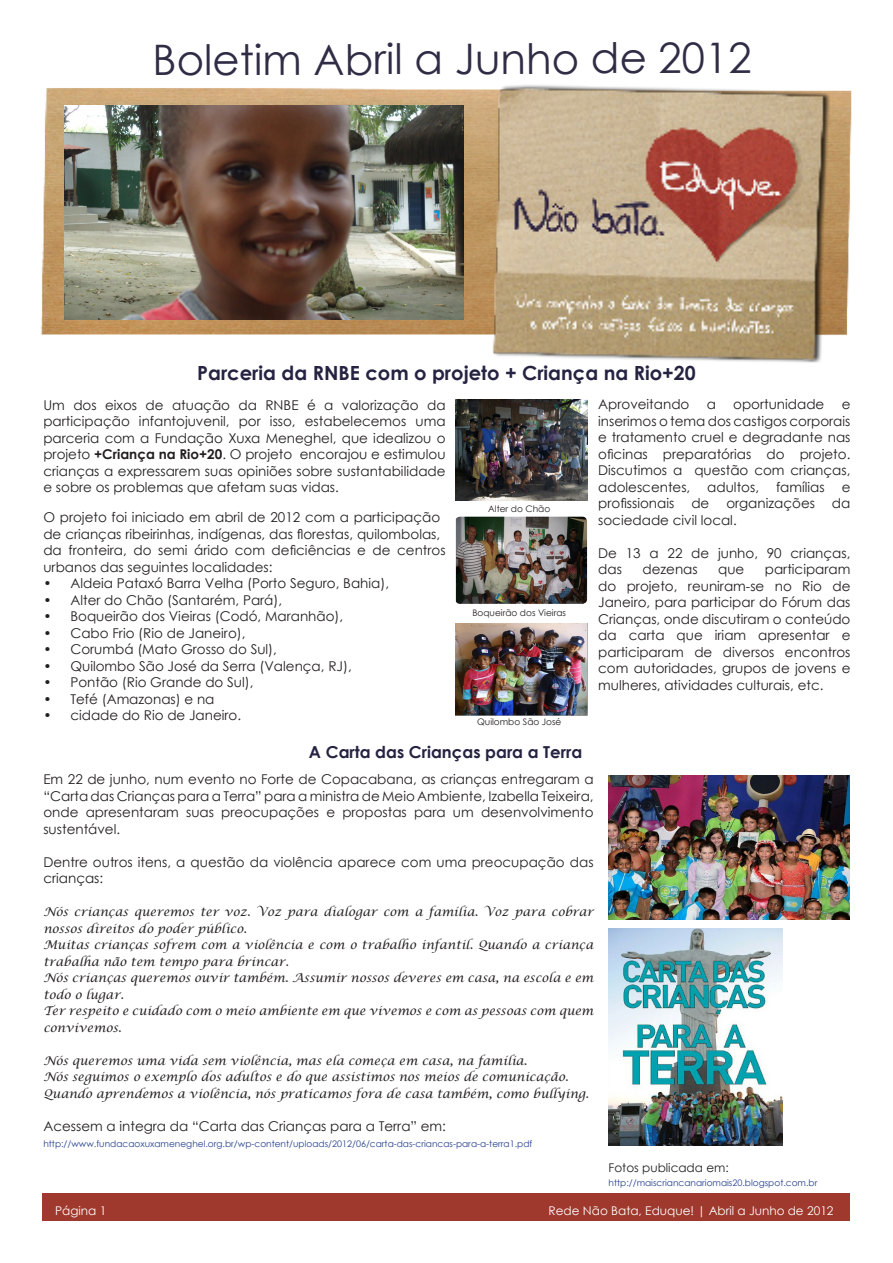
<style>
.page{position:relative;width:893px;height:1263px;background:#fff}
.page>*{position:absolute;margin:0;border:0;box-sizing:border-box;transform-origin:0 0}
.t1{font:42px "Century Gothic";letter-spacing:-.005em;color:#302c45}
.t2{font:700 19.5px "Century Gothic";color:#252341}
.t3{font:700 16.5px "Century Gothic";color:#252341}
.t4{font:13.5px/16.5px "Century Gothic";color:#231f20;text-align:justify}
.t5{font:italic 12px/16.5px "Lucida Calligraphy";color:#231f20}
.t6{font:12px "Century Gothic";color:#fff}
.t7{font:12px "Century Gothic";color:#231f20}
.t8{font:9px "Century Gothic";color:#253f8e}
.t9{font:9px "Century Gothic";color:#231f20}
.s1{font-weight:700}
</style>
<div class="page">
<div style="left:43px;top:1193px;width:807px;height:27px;background:#9f382d"></div>
<img style="left:40px;top:88px;width:812px;height:247px">
<img style="left:481px;top:85px;width:358px;height:278px">
<img style="left:455px;top:400px;width:132px;height:100px">
<img style="left:65px;top:106px;width:399px;height:213px">
<img style="left:455px;top:624px;width:132px;height:91px">
<img style="left:456px;top:517px;width:131px;height:87px">
<img style="left:609px;top:928px;width:173px;height:217px">
<img style="left:609px;top:775px;width:241px;height:144px">
<p class="t1" style="left:153px;top:30px;width:601px">Boletim Abril a Junho de 2012</p>
<p class="t2" style="left:197px;top:358px;width:500px">Parceria da RNBE com o projeto + Criança na Rio+20</p>
<p class="t4" style="left:43px;top:396px;width:404px">Um dos eixos de atuação da RNBE é a valorização da participação infantojuvenil, por isso, estabelecemos uma parceria com a Fundação Xuxa Meneghel, que idealizou o projeto <span class="s1">+Criança na Rio+20</span>. O projeto encorajou e estimulou crianças a expressarem suas opiniões sobre sustantabilidade e sobre os problemas que afetam suas vidas.</p>
<p class="t4" style="left:43px;top:509px;width:404px;text-align:left">O projeto foi iniciado em abril de 2012 com a participação de crianças ribeirinhas, indígenas, das florestas, quilombolas, da fronteira, do semi árido com deficiências e de centros urbanos das seguintes localidades:</p>
<p class="t4" style="left:43px;top:575px;width:347px">• Aldeia Pataxó Barra Velha (Porto Seguro, Bahia),</p>
<p class="t4" style="left:43px;top:591px;width:240px">• Alter do Chão (Santarém, Pará),</p>
<p class="t4" style="left:43px;top:608px;width:301px">• Boqueirão dos Vieiras (Codó, Maranhão),</p>
<p class="t4" style="left:43px;top:624px;width:204px">• Cabo Frio (Rio de Janeiro),</p>
<p class="t4" style="left:43px;top:641px;width:235px">• Corumbá (Mato Grosso do Sul),</p>
<p class="t4" style="left:43px;top:657px;width:310px">• Quilombo São José da Serra (Valença, RJ),</p>
<p class="t4" style="left:43px;top:674px;width:212px">• Pontão (Rio Grande do Sul),</p>
<p class="t4" style="left:43px;top:690px;width:173px">• Tefé (Amazonas) e na</p>
<p class="t4" style="left:43px;top:707px;width:199px">• cidade do Rio de Janeiro.</p>
<p class="t9" style="left:488px;top:502px;width:63px">Alter do Chão</p>
<p class="t9" style="left:472px;top:606px;width:95px">Boqueirão dos Vieiras</p>
<p class="t9" style="left:477px;top:716px;width:86px">Quilombo São José</p>
<p class="t3" style="left:309px;top:740px;width:275px">A Carta das Crianças para a Terra</p>
<p class="t4" style="left:598px;top:396px;width:93px">Aproveitando</p>
<p class="t4" style="left:707px;top:396px;width:11px">a</p>
<p class="t4" style="left:733px;top:396px;width:93px">oportunidade</p>
<p class="t4" style="left:598px;top:396px;width:254px;text-indent:243px">e inserimos o tema dos castigos corporais e tratamento cruel e degradante nas oficinas preparatórias do projeto.<br>Discutimos a questão com crianças, adolescentes,</p>
<p class="t4" style="left:707px;top:479px;width:53px">adultos,</p>
<p class="t4" style="left:776px;top:479px;width:50px">famílias</p>
<p class="t4" style="left:842px;top:479px;width:10px">e</p>
<p class="t4" style="left:598px;top:495px;width:78px">profissionais</p>
<p class="t4" style="left:691px;top:495px;width:20px">de</p>
<p class="t4" style="left:726px;top:495px;width:90px">organizações</p>
<p class="t4" style="left:832px;top:495px;width:20px">da</p>
<p class="t4" style="left:598px;top:512px;width:140px">sociedade civil local.</p>
<p class="t4" style="left:598px;top:545px;width:254px">De 13 a 22 de junho, 90 crianças, das</p>
<p class="t4" style="left:598px;top:561px;width:254px;text-indent:167px">participaram do projeto, reuniram-se no Rio de Janeiro, para participar do Fórum das Crianças, onde discutiram o conteúdo da carta que iriam apresentar e participaram de diversos encontros com autoridades, grupos de jovens e mulheres, atividades culturais, etc.</p>
<p class="t4" style="left:642px;top:561px;width:57px">dezenas</p>
<p class="t4" style="left:718px;top:561px;width:28px">que</p>
<p class="t4" style="left:43px;top:771px;width:552px">Em 22 de junho, num evento no Forte de Copacabana, as crianças entregaram a “Carta das Crianças para a Terra” para a ministra de Meio Ambiente, Izabella Teixeira, onde apresentaram suas preocupações e propostas para um desenvolvimento sustentável.</p>
<p class="t4" style="left:43px;top:853px;width:552px">Dentre outros itens, a questão da violência aparece com uma preocupação das crianças:</p>
<p class="t5" style="left:43px;top:904px;width:552px">Nós crianças queremos ter voz. Voz para dialogar com a família. Voz para cobrar nossos direitos do poder público.</p>
<p class="t5" style="left:43px;top:937px;width:552px">Muitas crianças sofrem com a violência e com o trabalho infantil. Quando a criança trabalha não tem tempo para brincar.</p>
<p class="t5" style="left:43px;top:970px;width:552px">Nós crianças queremos ouvir também. Assumir nossos deveres em casa, na escola e em todo o lugar.</p>
<p class="t5" style="left:43px;top:1003px;width:552px">Ter respeito e cuidado com o meio ambiente em que vivemos e com as pessoas com quem convivemos.</p>
<p class="t5" style="left:43px;top:1052px;width:485px">Nós queremos uma vida sem violência, mas ela começa em casa, na família.</p>
<p class="t5" style="left:43px;top:1069px;width:527px">Nós seguimos o exemplo dos adultos e do que assistimos nos meios de comunicação.</p>
<p class="t5" style="left:43px;top:1085px;width:547px">Quando aprendemos a violência, nós praticamos fora de casa também, como bullying.</p>
<p class="t4" style="left:43px;top:1117px;width:404px">Acessem a integra da “Carta das Crianças para a Terra” em:</p>
<p class="t8" style="left:43px;top:1137px;width:490px">http://www.fundacaoxuxameneghel.org.br/wp-content/uploads/2012/06/carta-das-criancas-para-a-terra1.pdf</p>
<p class="t7" style="left:609px;top:1160px;width:122px">Fotos publicada em:</p>
<p class="t8" style="left:609px;top:1176px;width:210px">http://maiscriancanariomais20.blogspot.com.br</p>
<p class="t6" style="left:55px;top:1203px;width:53px">Página 1</p>
<p class="t6" style="left:549px;top:1203px;width:287px">Rede Não Bata, Eduque! | Abril a Junho de 2012</p>
</div>
